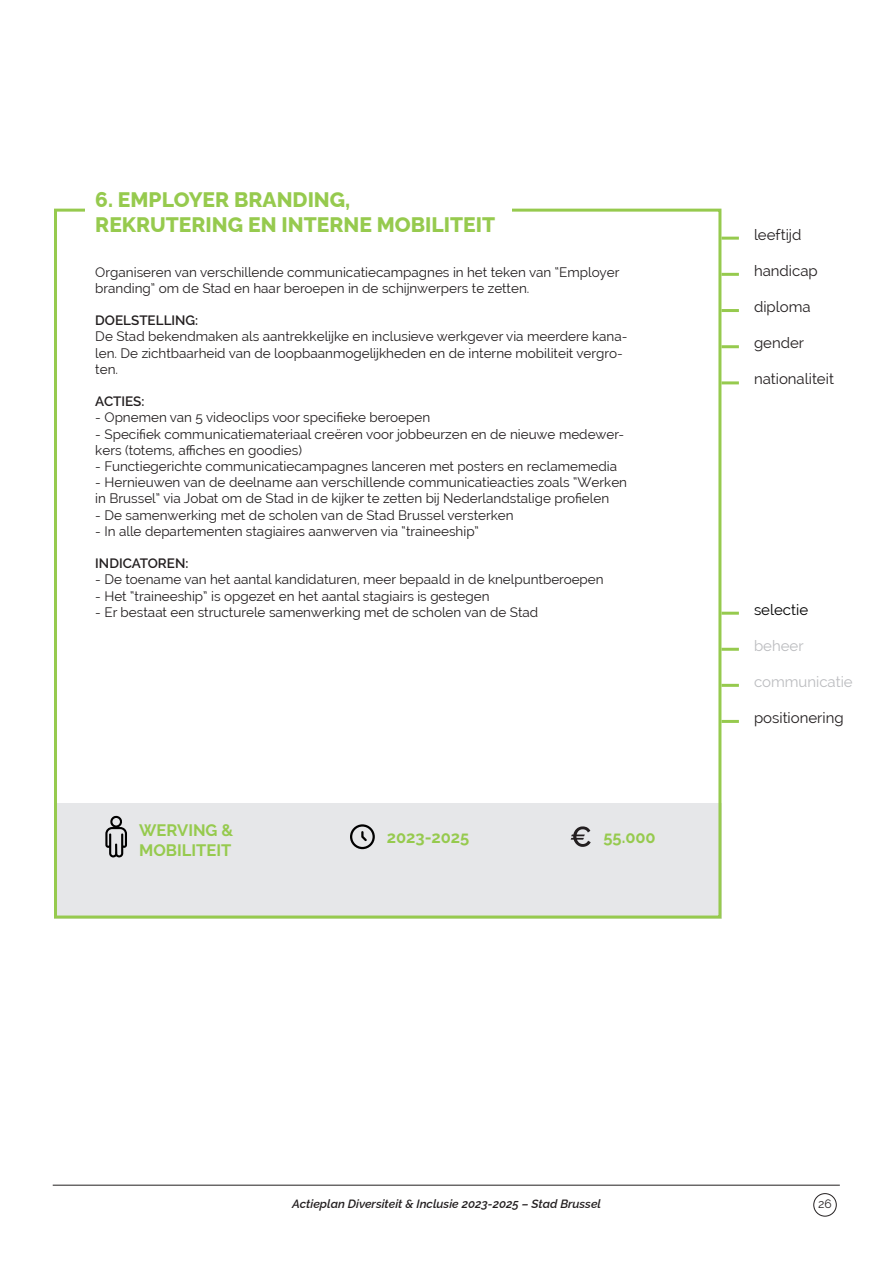
<style>
.page{position:relative;width:893px;height:1263px;background:#fff}
.page>*{position:absolute;margin:0;border:0;box-sizing:border-box;transform-origin:0 0}
.Big_tekst_vak{font:100 21px "Raleway";color:#96ca4e}
.Big_tekst_vak-2{font:700 16.5px "Raleway";color:#96ca4e}
.Big_tekst_vak-3{font:15px "Raleway";color:#231f20}
.Big_tekst_vak-4{font:15px "Raleway";color:#bcbdc0}
.Big_tekst_vak-5{font:15px "Raleway";color:#000}
.Body{font:13.5px/16.2px "Raleway";color:#231f20}
.Body-2{font:600 13.5px "Raleway";color:#231f20}
.t1{font:italic 100 12px "Raleway";color:#231f20}
.t2{font:12px "Raleway";color:#231f20}
</style>
<div class="page">
<div style="left:54px;top:803px;width:667px;height:115px;background:#e6e7e9"></div>
<svg style="left:571px;top:826px;width:20px;height:21px"></svg>
<svg style="left:105px;top:815px;width:22px;height:43px"></svg>
<svg style="left:350px;top:824px;width:25px;height:25px"></svg>
<hr style="left:721px;top:612px;width:18px;height:3px;background:#96ca4e">
<hr style="left:721px;top:648px;width:18px;height:3px;background:#96ca4e">
<hr style="left:721px;top:684px;width:18px;height:3px;background:#96ca4e">
<hr style="left:721px;top:720px;width:18px;height:3px;background:#96ca4e">
<hr style="left:721px;top:237px;width:18px;height:3px;background:#96ca4e">
<hr style="left:721px;top:273px;width:18px;height:3px;background:#96ca4e">
<hr style="left:721px;top:309px;width:18px;height:3px;background:#96ca4e">
<hr style="left:721px;top:345px;width:18px;height:3px;background:#96ca4e">
<hr style="left:721px;top:381px;width:18px;height:3px;background:#96ca4e">
<div style="left:814px;top:1193px;width:22px;height:23px;border:1px solid #231f20;border-radius:50%"></div>
<hr style="left:53px;top:1185px;width:787px;height:1px;background:#231f20">
<p class="Big_tekst_vak" style="left:95px;top:182px;width:257px">6. EMPLOYER BRANDING,</p>
<p class="Big_tekst_vak" style="left:95px;top:208px;width:401px">REKRUTERING EN INTERNE MOBILITEIT</p>
<p class="Body" style="left:95px;top:264px;width:526px">Organiseren van verschillende communicatiecampagnes in het teken van “Employer branding” om de Stad en haar beroepen in de schijnwerpers te zetten.</p>
<p class="Body-2" style="left:95px;top:313px;width:104px">DOELSTELLING:</p>
<p class="Body" style="left:95px;top:328px;width:534px">De Stad bekendmaken als aantrekkelijke en inclusieve werkgever via meerdere kana&shy;len. De zichtbaarheid van de loopbaanmogelijkheden en de interne mobiliteit vergro&shy;ten.</p>
<p class="Body-2" style="left:95px;top:394px;width:51px">ACTIES:</p>
<p class="Body" style="left:95px;top:409px;width:336px">- Opnemen van 5 videoclips voor specifieke beroepen</p>
<p class="Body" style="left:95px;top:426px;width:530px">- Specifiek communicatiemateriaal creëren voor jobbeurzen en de nieuwe medewer&shy;kers (totems, affiches en goodies)</p>
<p class="Body" style="left:95px;top:458px;width:523px">- Functiegerichte communicatiecampagnes lanceren met posters en reclamemedia</p>
<p class="Body" style="left:95px;top:474px;width:533px">- Hernieuwen van de deelname aan verschillende communicatieacties zoals “Werken in Brussel” via Jobat om de Stad in de kijker te zetten bij Nederlandstalige profielen</p>
<p class="Body" style="left:95px;top:507px;width:420px">- De samenwerking met de scholen van de Stad Brussel versterken</p>
<p class="Body" style="left:95px;top:523px;width:385px">- In alle departementen stagiaires aanwerven via “traineeship”</p>
<p class="Body-2" style="left:95px;top:556px;width:95px">INDICATOREN:</p>
<p class="Body" style="left:95px;top:571px;width:510px">- De toename van het aantal kandidaturen, meer bepaald in de knelpuntberoepen</p>
<p class="Body" style="left:95px;top:588px;width:396px">- Het “traineeship” is opgezet en het aantal stagiairs is gestegen</p>
<p class="Body" style="left:95px;top:604px;width:444px">- Er bestaat een structurele samenwerking met de scholen van de Stad</p>
<p class="Big_tekst_vak-2" style="left:139px;top:821px;width:96px">WERVING &amp;</p>
<p class="Big_tekst_vak-2" style="left:139px;top:841px;width:94px">MOBILITEIT</p>
<p class="Big_tekst_vak-2" style="left:387px;top:828px;width:84px">2023-2025</p>
<p class="Big_tekst_vak-2" style="left:603px;top:828px;width:54px">55.000</p>
<p class="Big_tekst_vak-3" style="left:754px;top:226px;width:49px">leeftijd</p>
<p class="Big_tekst_vak-3" style="left:754px;top:262px;width:65px">handicap</p>
<p class="Big_tekst_vak-3" style="left:754px;top:298px;width:58px">diploma</p>
<p class="Big_tekst_vak-3" style="left:754px;top:334px;width:52px">gender</p>
<p class="Big_tekst_vak-3" style="left:754px;top:370px;width:81px">nationaliteit</p>
<p class="Big_tekst_vak-5" style="left:754px;top:601px;width:56px">selectie</p>
<p class="Big_tekst_vak-4" style="left:754px;top:637px;width:51px">beheer</p>
<p class="Big_tekst_vak-4" style="left:754px;top:673px;width:100px">communicatie</p>
<p class="Big_tekst_vak-3" style="left:754px;top:709px;width:91px">positionering</p>
<p class="t1" style="left:292px;top:1194px;width:310px">Actieplan Diversiteit &amp; Inclusie 2023-2025 – Stad Brussel</p>
<p class="t2" style="left:818px;top:1197px;width:15px">26</p>
</div>
